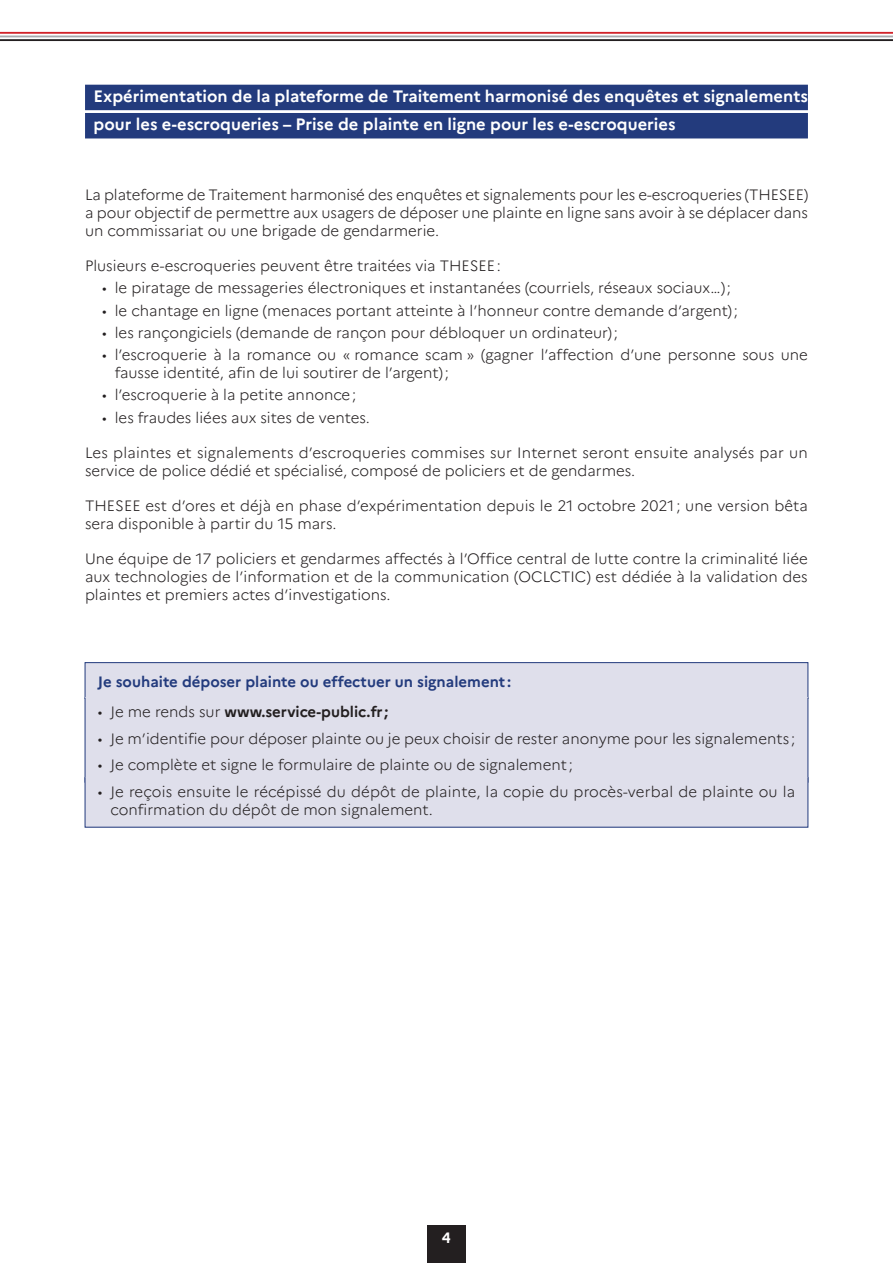
<style>
.page{position:relative;width:893px;height:1263px;background:#fff}
.page>*{position:absolute;margin:0;border:0;box-sizing:border-box;transform-origin:0 0}
.t1{font:700 16.5px/28.3px "Marianne";color:#fff}
.t2{font:300 15px/18px "Marianne";color:#231f20}
.t3{font:700 15px "Marianne";color:#233b7d}
.t4{font:700 15px "Marianne";color:#231f20}
.t5{font:700 15px "Marianne";color:#fff}
.s1{font-weight:300}
</style>
<div class="page">
<div style="left:427px;top:1225px;width:39px;height:38px;background:#231f20"></div>
<div style="left:85px;top:85px;width:723px;height:25px;background:#233b7d"></div>
<div style="left:85px;top:113px;width:723px;height:25px;background:#233b7d"></div>
<div style="left:85px;top:663px;width:723px;height:36px;background:#dfdfeb"></div>
<div style="left:85px;top:662px;width:723px;height:37px;border:1px solid #233b7d"></div>
<div style="left:85px;top:698px;width:723px;height:85px;background:#dfdfeb"></div>
<hr style="left:85px;top:698px;width:1px;height:85px;background:#233b7d">
<hr style="left:807px;top:698px;width:1px;height:85px;background:#233b7d">
<div style="left:85px;top:777px;width:723px;height:50px;background:#dfdfeb"></div>
<hr style="left:0;top:39px;width:893px;height:2px;background:#231f20">
<hr style="left:0;top:36px;width:893px;height:1px;background:#a8a9ad">
<hr style="left:0;top:32px;width:893px;height:2px;background:#d1232a">
<p class="t1" style="left:94px;top:82px;width:716px">Expérimentation de la plateforme de Traitement harmonisé des enquêtes et signalements pour les e-escroqueries – Prise de plainte en ligne pour les e-escroqueries</p>
<p class="t2" style="left:85px;top:186px;width:725px;text-align:justify">La plateforme de Traitement harmonisé des enquêtes et signalements pour les e-escroqueries (THESEE) a pour objectif de permettre aux usagers de déposer une plainte en ligne sans avoir à se déplacer dans un commissariat ou une brigade de gendarmerie.</p>
<p class="t2" style="left:85px;top:257px;width:417px">Plusieurs e-escroqueries peuvent être traitées via THESEE:</p>
<p class="t2" style="left:102px;top:279px;width:630px">• le piratage de messageries électroniques et instantanées (courriels, réseaux sociaux…);</p>
<p class="t2" style="left:102px;top:301px;width:637px">• le chantage en ligne (menaces portant atteinte à l’honneur contre demande d’argent);</p>
<p class="t2" style="left:102px;top:323px;width:517px">• les rançongiciels (demande de rançon pour débloquer un ordinateur);</p>
<p class="t2" style="left:115px;top:346px;width:695px;text-indent:-13px">• l’escroquerie à la romance ou « romance scam » (gagner l’affection d’une personne sous une fausse identité, afin de lui soutirer de l’argent);</p>
<p class="t2" style="left:102px;top:386px;width:256px">• l’escroquerie à la petite annonce;</p>
<p class="t2" style="left:102px;top:408px;width:269px">• les fraudes liées aux sites de ventes.</p>
<p class="t2" style="left:85px;top:443px;width:724px">Les plaintes et signalements d’escroqueries commises sur Internet seront ensuite analysés par un service de police dédié et spécialisé, composé de policiers et de gendarmes.</p>
<p class="t2" style="left:85px;top:496px;width:724px">THESEE est d’ores et déjà en phase d’expérimentation depuis le 21 octobre 2021 ; une version bêta sera disponible à partir du 15 mars.</p>
<p class="t2" style="left:85px;top:549px;width:724px;text-align:justify">Une équipe de 17 policiers et gendarmes affectés à l’Office central de lutte contre la criminalité liée aux technologies de l’information et de la communication (OCLCTIC) est dédiée à la validation des plaintes et premiers actes d’investigations.</p>
<p class="t3" style="left:98px;top:672px;width:415px">Je souhaite déposer plainte ou effectuer un signalement :</p>
<p class="t4" style="left:98px;top:703px;width:292px"><span class="s1">• Je me rends sur</span> www.service-public.fr ;</p>
<p class="t2" style="left:98px;top:729px;width:699px">• Je m’identifie pour déposer plainte ou je peux choisir de rester anonyme pour les signalements ;</p>
<p class="t2" style="left:98px;top:756px;width:477px">• Je complète et signe le formulaire de plainte ou de signalement ;</p>
<p class="t2" style="left:111px;top:782px;width:686px;text-indent:-13px">• Je reçois ensuite le récépissé du dépôt de plainte, la copie du procès-verbal de plainte ou la confirmation du dépôt de mon signalement.</p>
<p class="t5" style="left:442px;top:1228px;width:10px">4</p>
</div>
